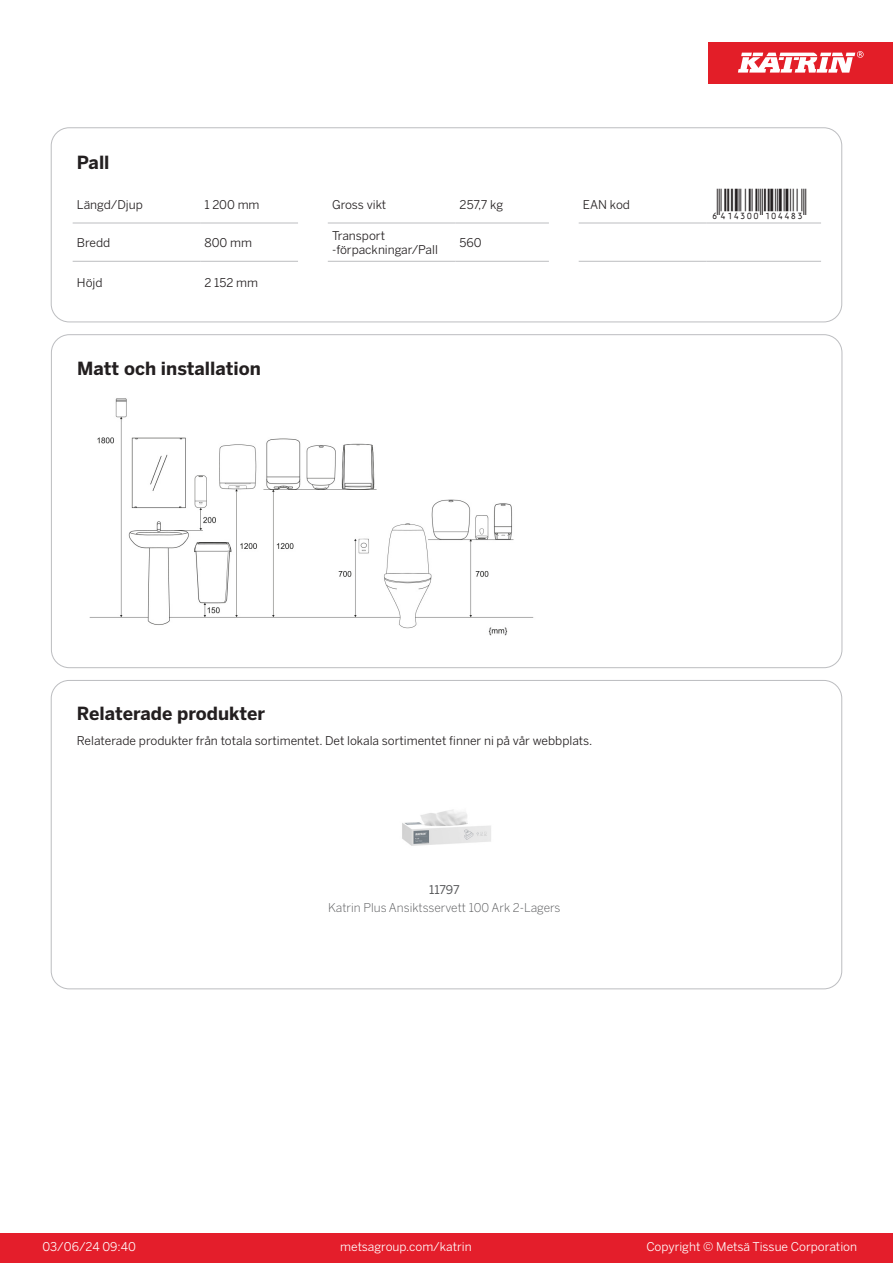
<style>
.page{position:relative;width:893px;height:1263px;background:#fff}
.page>*{position:absolute;margin:0;border:0;box-sizing:border-box;transform-origin:0 0}
.T_EAN{font:30px "Viisas EAN Matala";color:#231f20}
.T_TableHeader{font:700 18px "Benton Sans";color:#231f20}
.T_TableBody{font:12px "Benton Sans";color:#231f20}
.t1{font:12px "Benton Sans";color:#fff}
.T_RelatedName{font:300 12px "Benton Sans";color:#57585a}
.T_RelatedCode{font:12px "Benton Sans";letter-spacing:-.015em;color:#57585a}
</style>
<div class="page">
<div style="left:0;top:1233px;width:893px;height:30px;background:#e41e2b"></div>
<div style="left:708px;top:43px;width:185px;height:41px;background:#e31e28"></div>
<svg style="left:738px;top:51px;width:126px;height:22px"></svg>
<hr style="left:73px;top:223px;width:127px;height:1px;background:#bcbdc0">
<hr style="left:200px;top:223px;width:98px;height:1px;background:#bcbdc0">
<hr style="left:328px;top:223px;width:127px;height:1px;background:#bcbdc0">
<hr style="left:455px;top:223px;width:94px;height:1px;background:#bcbdc0">
<hr style="left:579px;top:223px;width:127px;height:1px;background:#bcbdc0">
<hr style="left:706px;top:223px;width:115px;height:1px;background:#bcbdc0">
<hr style="left:73px;top:261px;width:127px;height:1px;background:#bcbdc0">
<hr style="left:200px;top:261px;width:98px;height:1px;background:#bcbdc0">
<hr style="left:328px;top:261px;width:127px;height:1px;background:#bcbdc0">
<hr style="left:455px;top:261px;width:94px;height:1px;background:#bcbdc0">
<hr style="left:579px;top:261px;width:127px;height:1px;background:#bcbdc0">
<hr style="left:706px;top:261px;width:115px;height:1px;background:#bcbdc0">
<div style="left:51px;top:128px;width:791px;height:194px;border:1px solid #bcbdc0;border-radius:18px"></div>
<img style="left:89px;top:398px;width:445px;height:238px">
<img style="left:402px;top:809px;width:89px;height:37px">
<p class="T_TableHeader" style="left:77px;top:151px;width:34px">Pall</p>
<p class="T_TableBody" style="left:77px;top:197px;width:68px">Längd/Djup</p>
<p class="T_TableBody" style="left:204px;top:197px;width:57px">1 200 mm</p>
<p class="T_TableBody" style="left:332px;top:197px;width:56px">Gross vikt</p>
<p class="T_TableBody" style="left:460px;top:197px;width:45px">257,7 kg</p>
<p class="T_TableBody" style="left:583px;top:197px;width:49px">EAN kod</p>
<p class="T_EAN" style="left:710px;top:188px;width:97px">*6414300104483*</p>
<p class="T_TableBody" style="left:77px;top:235px;width:35px">Bredd</p>
<p class="T_TableBody" style="left:204px;top:235px;width:49px">800 mm</p>
<p class="T_TableBody" style="left:332px;top:228px;width:55px">Transport</p>
<p class="T_TableBody" style="left:332px;top:243px;width:107px">-förpackningar/Pall</p>
<p class="T_TableBody" style="left:460px;top:235px;width:24px">560</p>
<p class="T_TableBody" style="left:77px;top:276px;width:27px">Höjd</p>
<p class="T_TableBody" style="left:204px;top:276px;width:55px">2 152 mm</p>
<p class="T_TableHeader" style="left:77px;top:357px;width:185px">Matt och installation</p>
<p class="T_TableHeader" style="left:77px;top:702px;width:190px">Relaterade produkter</p>
<p class="T_TableBody" style="left:77px;top:734px;width:517px">Relaterade produkter från totala sortimentet. Det lokala sortimentet finner ni på vår webbplats.</p>
<p class="T_RelatedCode" style="left:429px;top:882px;width:32px">11797</p>
<p class="T_RelatedName" style="left:328px;top:901px;width:234px">Katrin Plus Ansiktsservett 100 Ark 2-Lagers</p>
<p class="t1" style="left:43px;top:1239px;width:95px">03/06/24 09:40</p>
<p class="t1" style="left:340px;top:1239px;width:133px">metsagroup.com/katrin</p>
<p class="t1" style="left:646px;top:1239px;width:212px">Copyright © Metsä Tissue Corporation</p>
</div>
